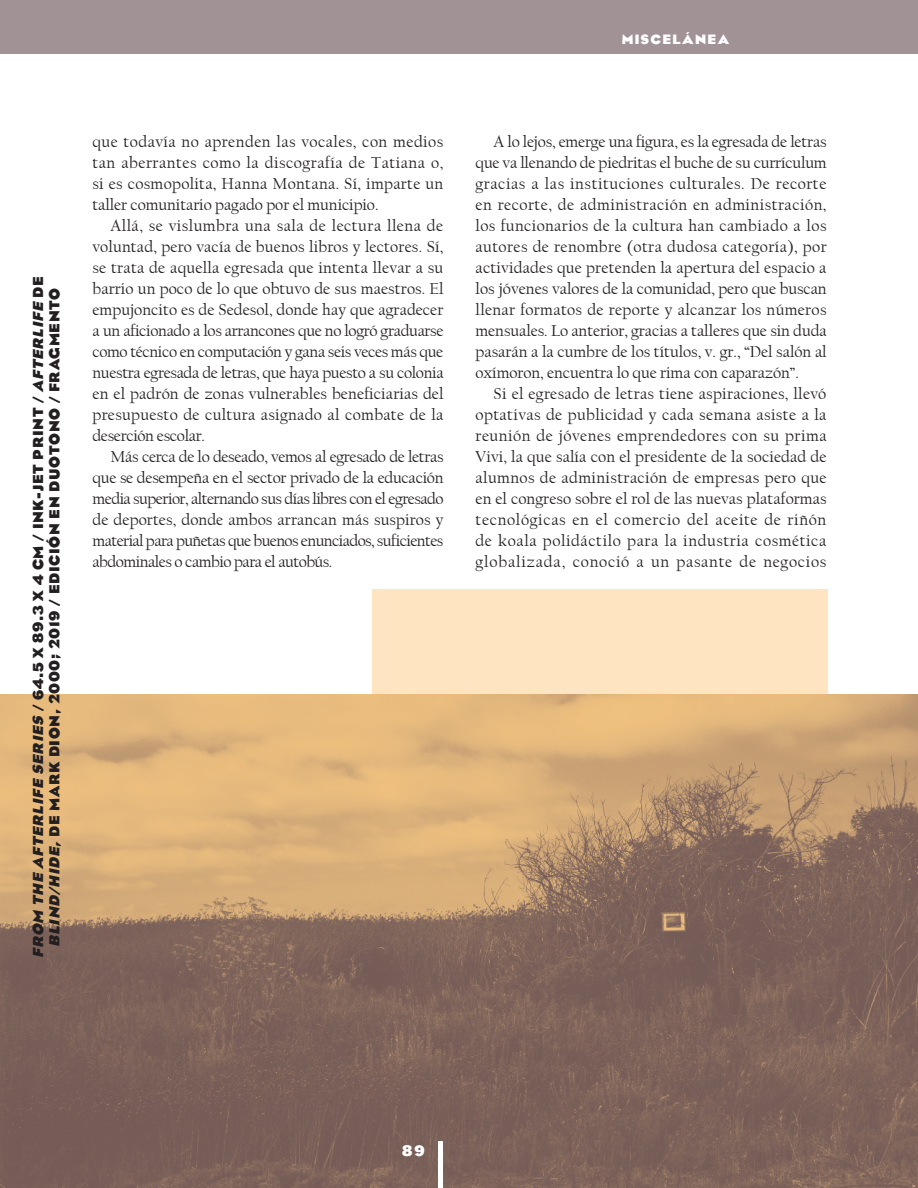
<style>
.page{position:relative;width:918px;height:1188px;background:#fff}
.page>*{position:absolute;margin:0;border:0;box-sizing:border-box;transform-origin:0 0}
.t1{font:16.5px/21px "Californian FB";letter-spacing:-.005em;color:#231f20;text-align:justify}
.Sin_sangría_caballer{font:700 15px/16.5px "Eagle";letter-spacing:.045em;color:#231f20;text-align:center}
.numeracíon{font:700 13.5px "OPTI Eagle";color:#fff}
.secciones{font:700 12px "OPTI Eagle";letter-spacing:.11em;color:#fff}
.s1{font-style:italic}
</style>
<div class="page">
<div style="left:372px;top:589px;width:456px;height:460px;background:#fee4c0"></div>
<img style="left:0;top:694px;width:918px;height:494px">
<div style="left:0;top:0;width:918px;height:54px;background:#a19296"></div>
<div style="left:438px;top:1142px;width:5px;height:46px;background:#fff"></div>
<p class="secciones" style="left:622px;top:30px;width:109px">MISCELÁNEA</p>
<p class="Sin_sangría_caballer" style="left:30px;top:958px;width:683px;rotate:-90deg"><span class="s1">FROM THE AFTERLIFE SERIES</span> / 6 4 . 5 X 8 9 . 3 X 4 C M / I N K - J E T P R I N T / <span class="s1">AFTERLIFE</span> D E<br><span class="s1">BLIND/HIDE,</span> DE MARK DION, 2000; 2019 / EDICIÓN EN DUOTONO / FRAGMENTO</p>
<p class="t1" style="left:92px;top:131px;width:352px">que todavía no aprenden las vocales, con medios tan aberrantes como la discografía de Tatiana o, si es cosmopolita, Hanna Montana. Sí, imparte un taller comunitario pagado por el municipio.</p>
<p class="t1" style="left:92px;top:215px;width:353px;text-indent:18px">Allá, se vislumbra una sala de lectura llena de voluntad, pero vacía de buenos libros y lectores. Sí, se trata de aquella egresada que intenta llevar a su barrio un poco de lo que obtuvo de sus maestros. El empujoncito es de Sedesol, donde hay que agradecer a un aficionado a los arrancones que no logró graduarse como técnico en computación y gana seis veces más que nuestra egresada de letras, que haya puesto a su colonia en el padrón de zonas vulnerables beneficiarias del presupuesto de cultura asignado al combate de la deserción escolar.</p>
<p class="t1" style="left:92px;top:446px;width:353px;text-indent:18px">Más cerca de lo deseado, vemos al egresado de letras que se desempeña en el sector privado de la educación media superior, alternando sus días libres con el egresado de deportes, donde ambos arrancan más suspiros y material para puñetas que buenos enunciados, suficientes abdominales o cambio para el autobús.</p>
<p class="t1" style="left:476px;top:131px;width:353px;text-indent:18px">A lo lejos, emerge una figura, es la egresada de letras que va llenando de piedritas el buche de su currículum gracias a las instituciones culturales. De recorte en recorte, de administración en administración, los funcionarios de la cultura han cambiado a los autores de renombre (otra dudosa categoría), por actividades que pretenden la apertura del espacio a los jóvenes valores de la comunidad, pero que buscan llenar formatos de reporte y alcanzar los números mensuales. Lo anterior, gracias a talleres que sin duda pasarán a la cumbre de los títulos, v. gr., “Del salón al oxímoron, encuentra lo que rima con caparazón”.</p>
<p class="t1" style="left:476px;top:383px;width:353px;text-indent:18px">Si el egresado de letras tiene aspiraciones, llevó optativas de publicidad y cada semana asiste a la reunión de jóvenes emprendedores con su prima Vivi, la que salía con el presidente de la sociedad de alumnos de administración de empresas pero que en el congreso sobre el rol de las nuevas plataformas tecnológicas en el comercio del aceite de riñón de koala polidáctilo para la industria cosmética globalizada, conoció a un pasante de negocios</p>
<p class="numeracíon" style="left:401px;top:1141px;width:26px">89</p>
</div>
